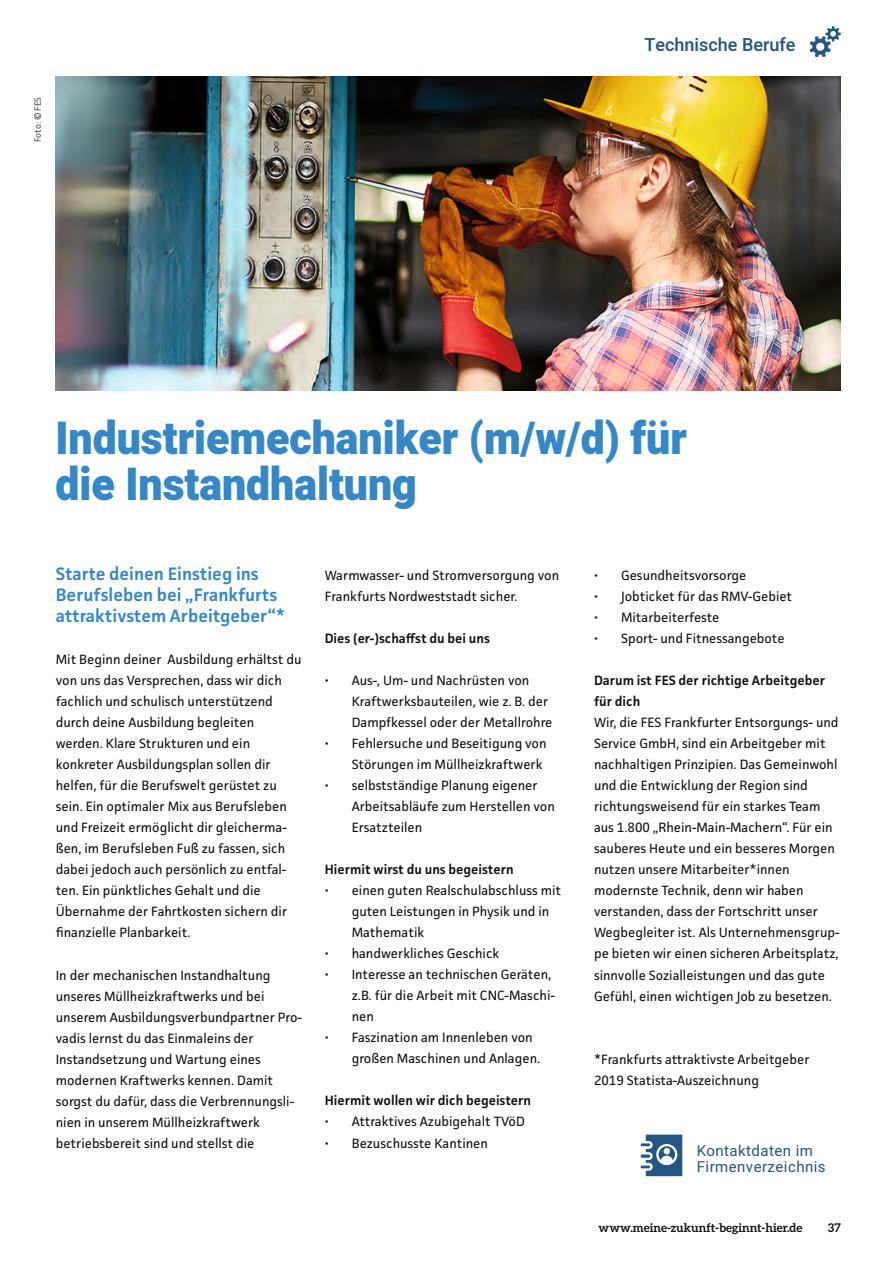
<style>
.page{position:relative;width:896px;height:1273px;background:#fff}
.page>*{position:absolute;margin:0;border:0;box-sizing:border-box;transform-origin:0 0}
.HEAD{font:900 45px/45.9px "Heebo";color:#3587c6;scale:.95 1}
.copy{font:600 18px/21px "Facit";color:#3587c6}
.t1{font:500 18px "Heebo";color:#245681}
.Kategorie_subhead{font:15px/16.5px "Heebo";letter-spacing:.03em;color:#245681}
.copy-2{font:13.5px/21px "Facit";color:#11110f}
.copy-3{font:600 13.5px/21px "Facit";color:#11110f}
.t2{font:700 12px "Aleo";color:#11110f}
.Subhead_kursiv{font:300 9px "Facit";letter-spacing:-.01em;color:#11110f}
</style>
<div class="page">
<svg style="left:809px;top:26px;width:31px;height:31px"></svg>
<img style="left:55px;top:76px;width:785px;height:314px">
<svg style="left:640px;top:1134px;width:42px;height:42px"></svg>
<p class="Subhead_kursiv" style="left:32px;top:142px;width:46px;rotate:-90deg">Foto: © FES</p>
<h2 class="t1" style="left:644px;top:32px;width:153px">Technische Berufe</h2>
<p class="HEAD" style="left:55px;top:417px;width:666px">Industriemechaniker (m/w/d) für die Instandhaltung</p>
<p class="copy" style="left:56px;top:563px;width:231px">Starte deinen Einstieg ins<br>Berufsleben bei „Frankfurts attraktivstem Arbeitgeber“*</p>
<p class="copy-2" style="left:56px;top:649px;width:247px">Mit Beginn deiner Ausbildung erhältst du von uns das Versprechen, dass wir dich fachlich und schulisch unterstützend durch deine Ausbildung begleiten werden. Klare Strukturen und ein konkreter Ausbildungsplan sollen dir helfen, für die Berufswelt gerüstet zu sein. Ein optimaler Mix aus Berufsleben und Freizeit ermöglicht dir gleicherma&shy;ßen, im Berufsleben Fuß zu fassen, sich dabei jedoch auch persönlich zu entfal&shy;ten. Ein pünktliches Gehalt und die Übernahme der Fahrtkosten sichern dir finanzielle Planbarkeit.</p>
<p class="copy-2" style="left:56px;top:964px;width:248px">In der mechanischen Instandhaltung unseres Müllheizkraftwerks und bei unserem Ausbildungsverbundpartner Pro&shy;vadis lernst du das Einmaleins der Instandsetzung und Wartung eines modernen Kraftwerks kennen. Damit sorgst du dafür, dass die Verbrennungsli&shy;nien in unserem Müllheizkraftwerk betriebsbereit sind und stellst die</p>
<p class="copy-2" style="left:325px;top:565px;width:236px">Warmwasser- und Stromversorgung von<br>Frankfurts Nordweststadt sicher.</p>
<p class="copy-3" style="left:325px;top:628px;width:167px">Dies (er-)schaffst du bei uns</p>
<p class="copy-2" style="left:351px;top:670px;width:202px;text-indent:-27px">• Aus-, Um- und Nachrüsten von<br>Kraftwerksbauteilen, wie z. B. der<br>Dampfkessel oder der Metallrohre</p>
<p class="copy-2" style="left:324px;top:733px;width:223px;text-align:right">• Fehlersuche und Beseitigung von<br>Störungen im Müllheizkraftwerk</p>
<p class="copy-2" style="left:351px;top:775px;width:205px;text-indent:-27px">• selbstständige Planung eigener<br>Arbeitsabläufe zum Herstellen von<br>Ersatzteilen</p>
<p class="copy-3" style="left:324px;top:859px;width:190px">Hiermit wirst du uns begeistern</p>
<p class="copy-2" style="left:351px;top:880px;width:211px;text-indent:-27px">• einen guten Realschulabschluss mit guten Leistungen in Physik und in<br>Mathematik</p>
<p class="copy-2" style="left:324px;top:943px;width:176px">• handwerkliches Geschick</p>
<p class="copy-2" style="left:351px;top:964px;width:205px;text-indent:-27px">• Interesse an technischen Geräten, z.B. für die Arbeit mit CNC-Maschi&shy;nen</p>
<p class="copy-2" style="left:351px;top:1027px;width:190px;text-indent:-27px">• Faszination am Innenleben von großen Maschinen und Anlagen.</p>
<p class="copy-3" style="left:324px;top:1090px;width:208px">Hiermit wollen wir dich begeistern</p>
<p class="copy-2" style="left:324px;top:1111px;width:202px">• Attraktives Azubigehalt TVöD</p>
<p class="copy-2" style="left:324px;top:1132px;width:165px">• Bezuschusste Kantinen</p>
<p class="copy-2" style="left:594px;top:565px;width:154px">• Gesundheitsvorsorge</p>
<p class="copy-2" style="left:594px;top:586px;width:200px">• Jobticket für das RMV-Gebiet</p>
<p class="copy-2" style="left:594px;top:607px;width:127px">• Mitarbeiterfeste</p>
<p class="copy-2" style="left:594px;top:628px;width:192px">• Sport- und Fitnessangebote</p>
<p class="copy-3" style="left:594px;top:670px;width:232px">Darum ist FES der richtige Arbeitgeber für dich</p>
<p class="copy-2" style="left:594px;top:712px;width:247px">Wir, die FES Frankfurter Entsorgungs- und Service GmbH, sind ein Arbeitgeber mit nachhaltigen Prinzipien. Das Gemeinwohl und die Entwicklung der Region sind richtungsweisend für ein starkes Team aus 1.800 „Rhein-Main-Machern“. Für ein sauberes Heute und ein besseres Morgen nutzen unsere Mitarbeiter*innen modernste Technik, denn wir haben verstanden, dass der Fortschritt unser Wegbegleiter ist. Als Unternehmensgrup&shy;pe bieten wir einen sicheren Arbeitsplatz, sinnvolle Sozialleistungen und das gute Gefühl, einen wichtigen Job zu besetzen.</p>
<p class="copy-2" style="left:594px;top:1048px;width:217px">*Frankfurts attraktivste Arbeitgeber<br>2019 Statista-Auszeichnung</p>
<p class="Kategorie_subhead" style="left:696px;top:1142px;width:130px">Kontaktdaten im<br>Firmenverzeichnis</p>
<p class="t2" style="left:598px;top:1220px;width:205px">www.meine-zukunft-beginnt-hier.de</p>
<p class="t2" style="left:827px;top:1220px;width:14px">37</p>
</div>
